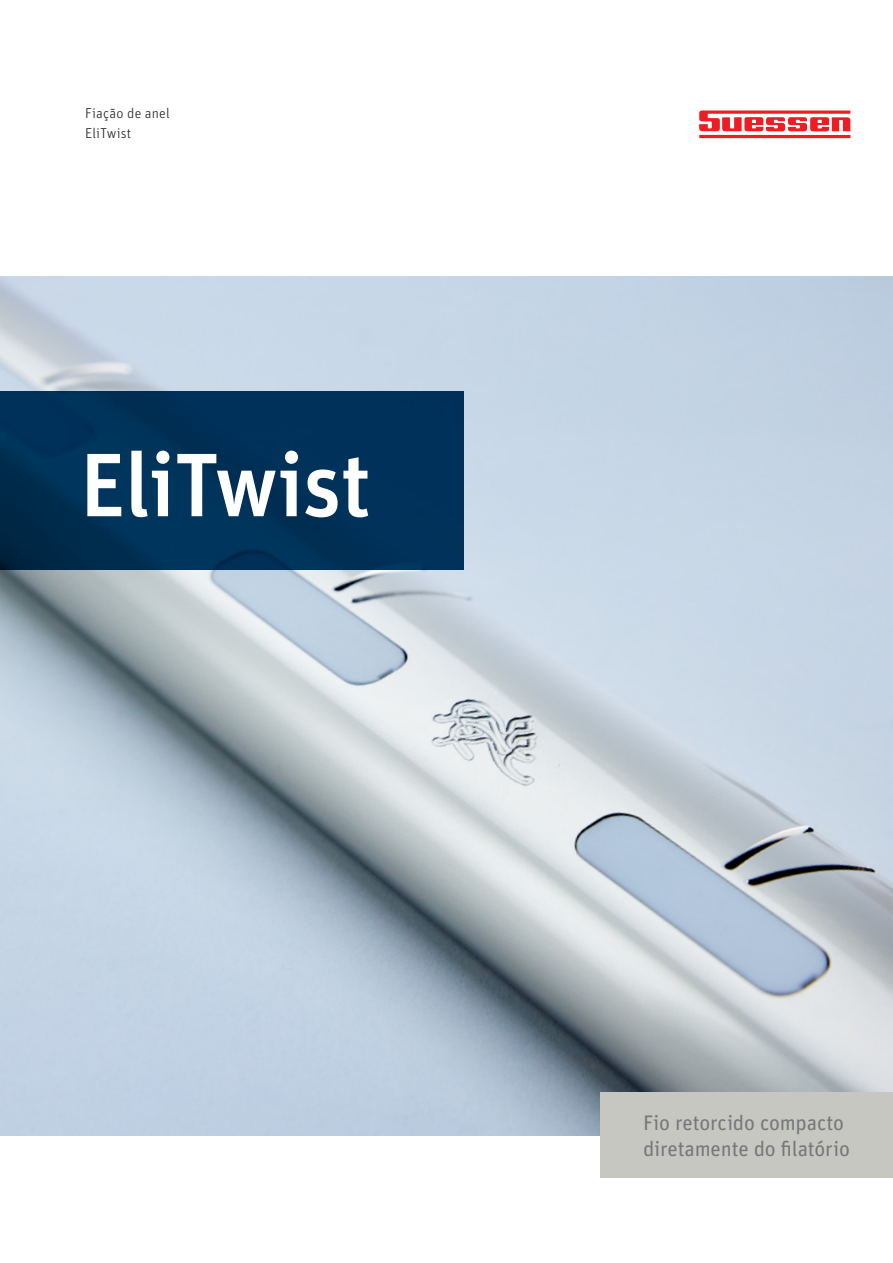
<style>
.page{position:relative;width:893px;height:1263px;background:#fff}
.page>*{position:absolute;margin:0;border:0;box-sizing:border-box;transform-origin:0 0}
.t1{font:500 90px "Unit Pro";letter-spacing:-.01em;color:#fff}
.t2{font:21px/25.5px "Unit Pro";letter-spacing:-.01em;color:#76787b}
.t3{font:300 14.25px/20.5px "Unit Pro";letter-spacing:.015em;color:#231f20}
</style>
<div class="page">
<img style="left:0;top:276px;width:893px;height:859px">
<svg style="left:0;top:391px;width:463px;height:179px;background:#003057"></svg>
<div style="left:601px;top:1093px;width:292px;height:85px;background:#c7c7c1"></div>
<svg style="left:699px;top:110px;width:151px;height:28px"></svg>
<p class="t3" style="left:85px;top:102px;width:86px">Fiação de anel<br>EliTwist</p>
<h1 class="t1" style="left:80px;top:417px;width:293px">EliTwist</h1>
<p class="t2" style="left:643px;top:1109px;width:208px">Fio retorcido compacto diretamente do filatório</p>
</div>
